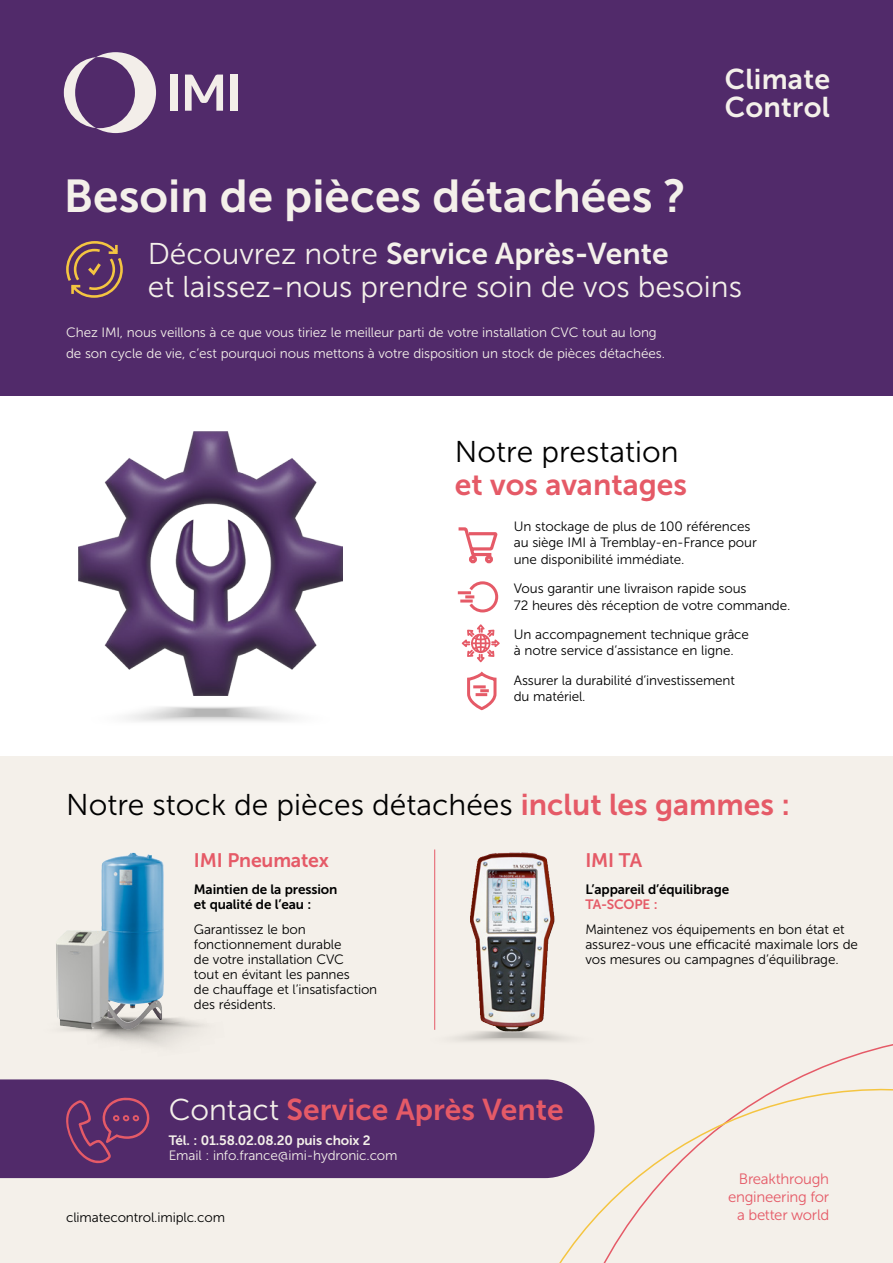
<style>
.page{position:relative;width:893px;height:1263px;background:#fff}
.page>*{position:absolute;margin:0;border:0;box-sizing:border-box;transform-origin:0 0}
.t1{font:45.9px "Museo Sans 700";color:#f4f0ea}
.t2{font:30px "Museo Sans 300";color:#000}
.t3{font:30px "Museo Sans 700";color:#e55a67}
.t4{font:30px "Museo Sans 300";color:#f4f0ea}
.t5{font:30px "Museo Sans 700";color:#f4f0ea}
.t6{font:28.5px/27.8px "Museo Sans 700";letter-spacing:.01em;color:#f4f0ea}
.t7{font:19.5px "Museo Sans 700";letter-spacing:-.01em;color:#e55a67}
.t8{font:15px/18px "Museo Sans 300";letter-spacing:-.015em;color:#e55a67;text-align:right}
.t9{font:13.5px/15px "Museo Sans 300";letter-spacing:-.01em;color:#000}
.t10{font:13.5px/21px "Museo Sans 300";letter-spacing:-.01em;color:#f4f0ea}
.t11{font:13.5px/15px "Museo Sans 700";letter-spacing:-.01em;color:#000}
.t12{font:13.5px "Museo Sans 700";letter-spacing:-.01em;color:#f4f0ea}
.t13{font:13.5px "Museo Sans 700";letter-spacing:-.01em;color:#e55a67}
.s1{font-family:"Museo Sans 300"}
.s2{font-family:"Museo Sans 700";color:#e55a67}
.s3{font-family:"Museo Sans 300";color:#f4f0ea}
</style>
<div class="page">
<div style="left:0;top:0;width:893px;height:395px;background:#512a6a"></div>
<div style="left:0;top:757px;width:893px;height:506px;background:#f4f0ea"></div>
<svg style="left:457px;top:581px;width:42px;height:32px"></svg>
<svg style="left:467px;top:671px;width:30px;height:40px"></svg>
<svg style="left:458px;top:527px;width:40px;height:37px"></svg>
<svg style="left:66px;top:241px;width:57px;height:57px"></svg>
<svg style="left:462px;top:624px;width:38px;height:38px"></svg>
<img style="left:470px;top:852px;width:84px;height:174px">
<hr style="left:434px;top:849px;width:1px;height:181px;background:#e55a67">
<div style="left:0;top:1079px;width:446px;height:99px;background:#512a6a"></div>
<img style="left:196px;top:1025px;width:7px;height:15px">
<svg style="left:195px;top:1020px;width:9px;height:5px"></svg>
<img style="left:146px;top:1039px;width:11px;height:3px">
<svg style="left:136px;top:1011px;width:29px;height:28px"></svg>
<svg style="left:74px;top:1030px;width:24px;height:9px"></svg>
<img style="left:56px;top:852px;width:82px;height:178px">
<svg style="left:58px;top:1096px;width:93px;height:69px;background:#643069"></svg>
<svg style="left:64px;top:52px;width:92px;height:81px"></svg>
<div style="left:170px;top:75px;width:8px;height:36px;background:#f3eee9"></div>
<div style="left:230px;top:75px;width:8px;height:36px;background:#f3eee9"></div>
<svg style="left:185px;top:75px;width:38px;height:36px"></svg>
<svg style="left:494px;top:977px;width:89px;height:63px"></svg>
<svg style="left:446px;top:1040px;width:447px;height:223px"></svg>
<img style="left:79px;top:432px;width:263px;height:263px">
<h1 class="t1" style="left:64px;top:171px;width:624px">Besoin de pièces détachées ?</h1>
<h3 class="t6" style="left:725px;top:66px;width:107px">Climate<br>Control</h3>
<h2 class="t5" style="left:148px;top:236px;width:522px"><span class="s1">Découvrez notre</span> Service Après-Vente</h2>
<h2 class="t4" style="left:148px;top:270px;width:596px">et laissez-nous prendre soin de vos besoins</h2>
<p class="t10" style="left:66px;top:322px;width:600px">Chez IMI, nous veillons à ce que vous tiriez le meilleur parti de votre installation CVC tout au long de son cycle de vie, c’est pourquoi nous mettons à votre disposition un stock de pièces détachées.</p>
<h2 class="t2" style="left:455px;top:435px;width:225px">Notre prestation</h2>
<h2 class="t3" style="left:455px;top:468px;width:234px">et vos avantages</h2>
<p class="t9" style="left:514px;top:518px;width:244px;line-height:16.5px">Un stockage de plus de 100 références au siège IMI à Tremblay-en-France pour une disponibilité immédiate.</p>
<p class="t9" style="left:514px;top:580px;width:278px;line-height:16.5px">Vous garantir une livraison rapide sous<br>72 heures dès réception de votre commande.</p>
<p class="t9" style="left:514px;top:626px;width:237px;line-height:16.5px">Un accompagnement technique grâce à notre service d’assistance en ligne.</p>
<p class="t9" style="left:514px;top:672px;width:223px;line-height:16.5px">Assurer la durabilité d’investissement du matériel.</p>
<h2 class="t2" style="left:66px;top:789px;width:725px">Notre stock de pièces détachées <span class="s2">inclut les gammes :</span></h2>
<h3 class="t7" style="left:194px;top:849px;width:137px">IMI Pneumatex</h3>
<h3 class="t7" style="left:585px;top:849px;width:58px">IMI TA</h3>
<p class="t11" style="left:585px;top:881px;width:145px">L’appareil d’équilibrage</p>
<p class="t13" style="left:585px;top:896px;width:74px">TA-SCOPE :</p>
<p class="t9" style="left:585px;top:922px;width:274px">Maintenez vos équipements en bon état et assurez-vous une efficacité maximale lors de vos mesures ou campagnes d’équilibrage.</p>
<p class="t11" style="left:194px;top:881px;width:145px">Maintien de la pression et qualité de l’eau :</p>
<p class="t9" style="left:194px;top:922px;width:185px">Garantissez le bon fonctionnement durable<br>de votre installation CVC<br>tout en évitant les pannes<br>de chauffage et l’insatisfaction des résidents.</p>
<h2 class="t3" style="left:169px;top:1093px;width:397px"><span class="s3">Contact</span> Service Après Vente</h2>
<p class="t12" style="left:169px;top:1133px;width:204px">Tél. : 01.58.02.08.20 puis choix 2</p>
<p class="t10" style="left:169px;top:1145px;width:230px">Email : info.france@imi-hydronic.com</p>
<p class="t9" style="left:66px;top:1210px;width:160px">climatecontrol.imiplc.com</p>
<p class="t8" style="left:728px;top:1170px;width:103px">Breakthrough engineering for a better world</p>
</div>
